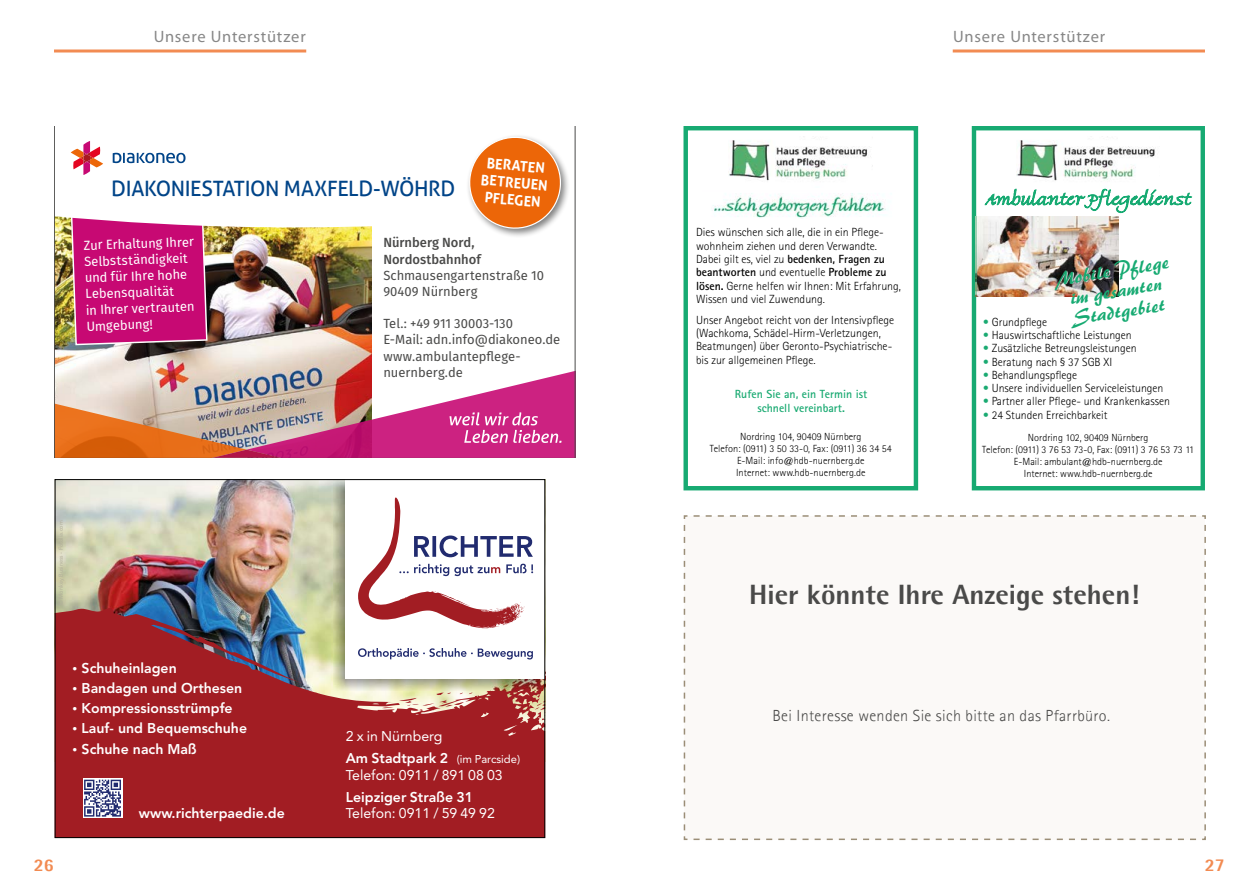
<style>
.page{position:relative;width:1259px;height:893px;background:#fff}
.page>*{position:absolute;margin:0;border:0;box-sizing:border-box;transform-origin:0 0}
.t1{font:800 28.05px "Agfa Rotis Semisans";color:#4a4a49}
.t2{font:21.15px "Aller";letter-spacing:-.02em;color:#048}
.t3{font:19.8px/20.7px "Brush 445 BT";color:#17aa72;text-align:center}
.t4{font:800 18px "Agfa Rotis Semisans";color:#f28b52}
.t5{font:16.5px "Myriad Pro";letter-spacing:.045em;color:#878787}
.t6{font:300 16.05px "Agfa Rotis Sans Serif";letter-spacing:.02em;color:#4a4a49}
.t7{font:700 14.25px/17.1px "Aller";color:#fff;text-align:center}
.t8{font:800 14.1px/20.1px "Avenir LT Std";color:#fff}
.t9{font:14.1px "Avenir LT Std";color:#fff}
.t10{font:13.2px/16.2px "Fira Sans";letter-spacing:-.005em;color:#4a4a49}
.t11{font:13.2px/16.2px "Fira Sans";color:#fff}
.t12{font:500 13.2px/16.2px "Fira Sans";color:#4a4a49}
.t13{font:300 11.85px/13.4px "Rotis Sans Serif";color:#000}
.t14{font:700 11.85px/13.4px "Rotis Sans Serif";color:#1aaa72;text-align:center}
.t15{font:11.25px "Avenir LT Std";color:#fff}
.t16{font:300 10.35px/11.9px "Rotis Sans Serif";color:#000;text-align:center}
.s1{font-weight:700}
.s2{color:#1aaa72}
</style>
<div class="page">
<img style="left:57px;top:481px;width:277px;height:127px">
<svg style="left:57px;top:608px;width:486px;height:228px;background:#9e2f35"></svg>
<svg style="left:83px;top:778px;width:39px;height:40px"></svg>
<svg style="left:84px;top:780px;width:37px;height:37px"></svg>
<img style="left:334px;top:481px;width:209px;height:209px">
<div style="left:346px;top:479px;width:199px;height:199px;background:#fff"></div>
<svg style="left:358px;top:648px;width:175px;height:11px"></svg>
<svg style="left:358px;top:497px;width:175px;height:131px"></svg>
<img style="left:54px;top:126px;width:521px;height:332px">
<div style="left:466px;top:134px;width:105px;height:105px;background:#000;opacity:.5"></div>
<svg style="left:466px;top:134px;width:98px;height:96px"></svg>
<img style="left:713px;top:193px;width:173px;height:25px">
<div style="left:683px;top:126px;width:235px;height:364px;border:4px solid #17aa72"></div>
<img style="left:729px;top:140px;width:144px;height:41px">
<svg style="left:971px;top:126px;width:234px;height:364px"></svg>
<svg style="left:984px;top:187px;width:208px;height:29px"></svg>
<img style="left:976px;top:217px;width:143px;height:80px">
<img style="left:1017px;top:137px;width:143px;height:50px">
<hr style="left:54px;top:50px;width:252px;height:3px;background:#f28b52">
<hr style="left:952px;top:50px;width:253px;height:3px;background:#f28b52">
<svg style="left:683px;top:515px;width:523px;height:326px"></svg>
<svg style="left:73px;top:667px;width:4px;height:4px"></svg>
<svg style="left:73px;top:687px;width:4px;height:4px"></svg>
<svg style="left:73px;top:707px;width:4px;height:4px"></svg>
<svg style="left:73px;top:727px;width:4px;height:4px"></svg>
<svg style="left:73px;top:747px;width:4px;height:4px"></svg>
<h3 class="t5" style="left:154px;top:26px;width:153px">Unsere Unterstützer</h3>
<h3 class="t5" style="left:953px;top:26px;width:153px">Unsere Unterstützer</h3>
<h2 class="t2" style="left:111px;top:176px;width:346px">DIAKONIESTATION MAXFELD-WÖHRD</h2>
<p class="t7" style="left:483px;top:154px;width:68px;rotate:5deg">BERATEN<br>BETREUEN<br>PFLEGEN</p>
<p class="t11" style="left:83px;top:237px;width:112px;rotate:-2deg">Zur Erhaltung Ihrer<br>Selbstständigkeit und für Ihre hohe<br>Lebensqualität<br>in Ihrer vertrauten<br>Umgebung!</p>
<p class="t12" style="left:383px;top:235px;width:99px">Nürnberg Nord,<br>Nordostbahnhof</p>
<p class="t10" style="left:383px;top:267px;width:162px">Schmausengartenstraße 10<br>90409 Nürnberg</p>
<p class="t10" style="left:383px;top:316px;width:178px">Tel.: +49 911 30003-130<br>E-Mail: adn.info@diakoneo.de www.ambulantepflege&shy;nuernberg.de</p>
<p class="t8" style="left:82px;top:659px;width:167px">Schuheinlagen<br>Bandagen und Orthesen<br>Kompressionsstrümpfe<br>Lauf- und Bequemschuhe<br>Schuhe nach Maß</p>
<p class="t8" style="left:139px;top:804px;width:147px">www.richterpaedie.de</p>
<p class="t9" style="left:346px;top:731px;width:98px">2 x in Nürnberg</p>
<p class="t9" style="left:346px;top:769px;width:158px">Telefon: 0911 / 891 08 03</p>
<p class="t9" style="left:346px;top:807px;width:151px">Telefon: 0911 / 59 49 92</p>
<p class="t8" style="left:346px;top:749px;width:104px">Am Stadtpark 2</p>
<p class="t8" style="left:346px;top:788px;width:129px">Leipziger Straße 31</p>
<p class="t15" style="left:457px;top:754px;width:65px">(im Parcside)</p>
<p class="t13" style="left:696px;top:226px;width:206px">Dies wünschen sich alle, die in ein Pflege&shy;wohnheim ziehen und deren Verwandte.<br>Dabei gilt es, viel zu <span class="s1">bedenken, Fragen zu beantworten</span> und eventuelle <span class="s1">Probleme zu lösen.</span> Gerne helfen wir Ihnen: Mit Erfahrung, Wissen und viel Zuwendung.</p>
<p class="t13" style="left:696px;top:313px;width:200px">Unser Angebot reicht von der Intensivpflege (Wachkoma, Schädel-Hirm-Verletzungen, Beatmungen) über Geronto-Psychiatrische&shy;bis zur allgemeinen Pflege.</p>
<p class="t14" style="left:735px;top:387px;width:134px">Rufen Sie an, ein Termin ist schnell vereinbart.</p>
<p class="t16" style="left:710px;top:431px;width:183px">Nordring 104, 90409 Nürnberg<br>Telefon: (0911) 3 50 33-0, Fax: (0911) 36 34 54<br>E-Mail: info@hdb-nuernberg.de<br>Internet: www.hdb-nuernberg.de</p>
<h3 class="t3" style="left:1056px;top:269px;width:115px;rotate:-9deg">Mobile Pfl ege im gesamten<br>Stadtgebiet</h3>
<p class="t13" style="left:983px;top:315px;width:65px"><span class="s2">•</span> Grundpflege</p>
<p class="t13" style="left:983px;top:328px;width:150px"><span class="s2">•</span> Hauswirtschaftliche Leistungen</p>
<p class="t13" style="left:983px;top:342px;width:155px"><span class="s2">•</span> Zusätzliche Betreungsleistungen</p>
<p class="t13" style="left:983px;top:355px;width:131px"><span class="s2">•</span> Beratung nach § 37 SGB XI</p>
<p class="t13" style="left:983px;top:368px;width:95px"><span class="s2">•</span> Behandlungspflege</p>
<p class="t13" style="left:983px;top:381px;width:182px"><span class="s2">•</span> Unsere individuellen Serviceleistungen</p>
<p class="t13" style="left:983px;top:395px;width:188px"><span class="s2">•</span> Partner aller Pflege- und Krankenkassen</p>
<p class="t13" style="left:983px;top:408px;width:126px"><span class="s2">•</span> 24 Stunden Erreichbarkeit</p>
<p class="t16" style="left:982px;top:432px;width:213px">Nordring 102, 90409 Nürnberg<br>Telefon: (0911) 3 76 53 73-0, Fax: (0911) 3 76 53 73 11<br>E-Mail: ambulant@hdb-nuernberg.de<br>Internet: www.hdb-nuernberg.de</p>
<h1 class="t1" style="left:749px;top:577px;width:391px">Hier könnte Ihre Anzeige stehen!</h1>
<h3 class="t6" style="left:772px;top:707px;width:339px">Bei Interesse wenden Sie sich bitte an das Pfarrbüro.</h3>
<h3 class="t4" style="left:34px;top:854px;width:22px">26</h3>
<h3 class="t4" style="left:1205px;top:854px;width:22px">27</h3>
</div>
